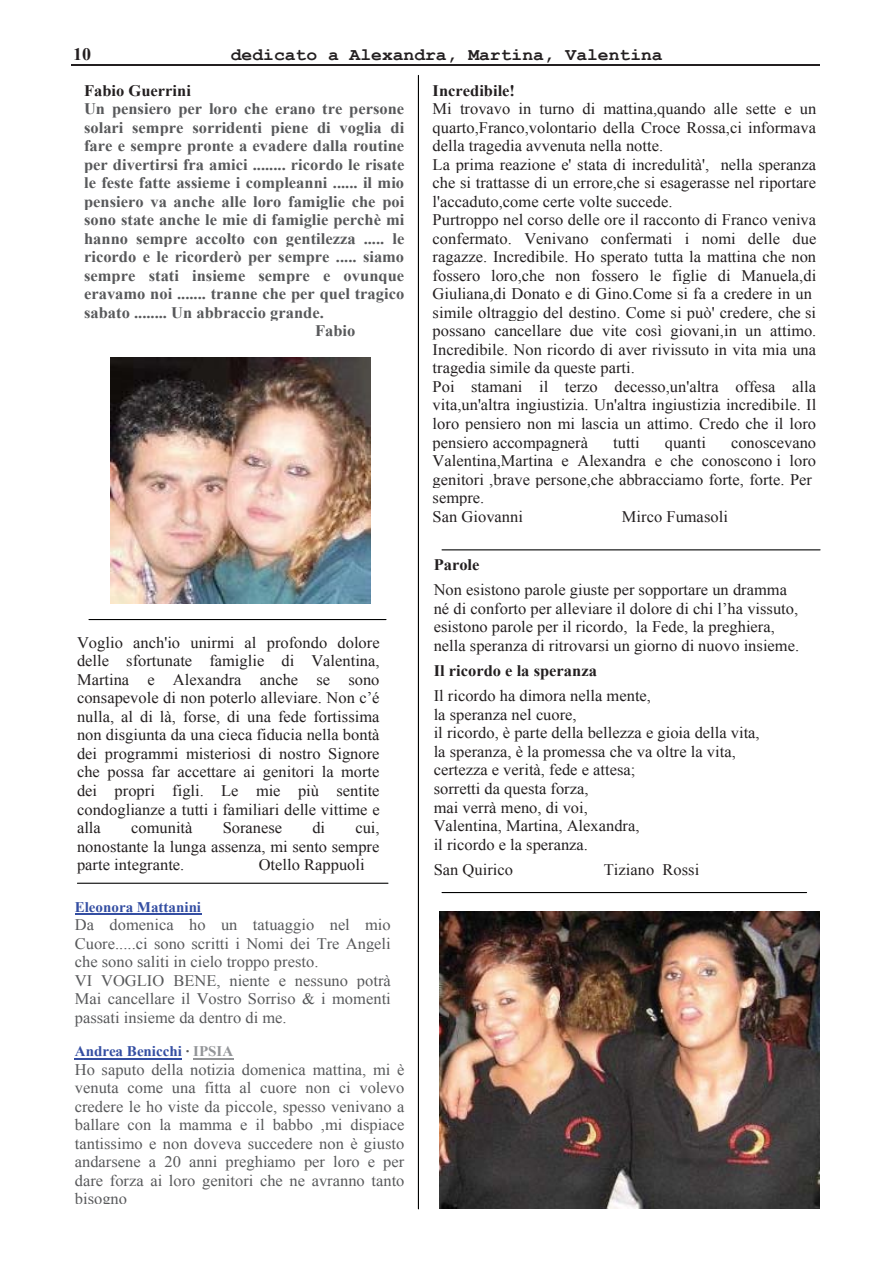
<style>
.page{position:relative;width:893px;height:1263px;background:#fff}
.page>*{position:absolute;margin:0;border:0;box-sizing:border-box;transform-origin:0 0}
.t1{font:700 17.55px "Courier New";color:#231f20}
.t2{font:700 17.55px "Times New Roman";color:#231f20}
.t3{font:16.05px/18.6px "Times New Roman";color:#231f20}
.t4{font:16.05px/18.6px "Times New Roman";color:#58595b}
.t5{font:700 16.05px "Times New Roman";color:#58595b}
.t6{font:700 16.05px "Times New Roman";color:#231f20}
.t7{font:700 14.7px "Times New Roman";color:#344ea2}
.s1{color:#58595b}
.s2{color:#939598}
</style>
<div class="page">
<hr style="left:71px;top:65px;width:749px;height:1px;background:#231f20">
<img style="left:110px;top:357px;width:261px;height:247px">
<img style="left:439px;top:911px;width:380px;height:298px">
<hr style="left:75px;top:914px;width:126px;height:1px;background:#344ea2">
<hr style="left:442px;top:892px;width:364px;height:1px;background:#010202">
<hr style="left:442px;top:549px;width:378px;height:1px;background:#010202">
<hr style="left:418px;top:75px;width:1px;height:1134px;background:#010202">
<hr style="left:77px;top:883px;width:311px;height:1px;background:#010202">
<hr style="left:75px;top:1058px;width:107px;height:1px;background:#344ea2">
<hr style="left:193px;top:1058px;width:40px;height:1px;background:#939598">
<hr style="left:89px;top:619px;width:297px;height:1px;background:#010202">
<p class="t2" style="left:73px;top:44px;width:19px">10</p>
<p class="t1" style="left:231px;top:45px;width:433px">dedicato a Alexandra, Martina, Valentina</p>
<p class="t6" style="left:433px;top:81px;width:84px">Incredibile!</p>
<p class="t3" style="left:433px;top:99px;width:385px">Mi trovavo in turno di mattina,quando alle sette e un quarto,Franco,volontario della Croce Rossa,ci informava della tragedia avvenuta nella notte.<br>La prima reazione e' stata di incredulità', nella speranza che si trattasse di un errore,che si esagerasse nel riportare l'accaduto,come certe volte succede.<br>Purtroppo nel corso delle ore il racconto di Franco veniva confermato. Venivano confermati i nomi delle due ragazze. Incredibile. Ho sperato tutta la mattina che non fossero loro,che non fossero le figlie di Manuela,di Giuliana,di Donato e di Gino.Come si fa a credere in un simile oltraggio del destino. Come si può' credere, che si possano cancellare due vite così giovani,in un attimo.<br>Incredibile. Non ricordo di aver rivissuto in vita mia una tragedia simile da queste parti.<br>Poi stamani il terzo decesso,un'altra offesa alla vita,un'altra ingiustizia. Un'altra ingiustizia incredibile. Il loro pensiero non mi lascia un attimo. Credo che il loro pensiero accompagnerà</p>
<p class="t6" style="left:84px;top:81px;width:108px">Fabio Guerrini</p>
<p class="t5" style="left:84px;top:100px;width:322px">Un pensiero per loro che erano tre persone</p>
<p class="t5" style="left:84px;top:118px;width:322px">solari sempre sorridenti piene di voglia di</p>
<p class="t5" style="left:84px;top:137px;width:322px">fare e sempre pronte a evadere dalla routine</p>
<p class="t5" style="left:84px;top:155px;width:322px">per divertirsi fra amici ........ ricordo le risate</p>
<p class="t5" style="left:84px;top:174px;width:322px">le feste fatte assieme i compleanni ...... il mio</p>
<p class="t5" style="left:84px;top:192px;width:322px">pensiero va anche alle loro famiglie che poi</p>
<p class="t5" style="left:84px;top:211px;width:322px">sono state anche le mie di famiglie perchè mi</p>
<p class="t5" style="left:84px;top:230px;width:322px">hanno sempre accolto con gentilezza ..... le</p>
<p class="t5" style="left:84px;top:248px;width:322px">ricordo e le ricorderò per sempre ..... siamo</p>
<p class="t5" style="left:84px;top:267px;width:322px">sempre stati insieme sempre e ovunque</p>
<p class="t5" style="left:84px;top:285px;width:322px">eravamo noi ....... tranne che per quel tragico</p>
<p class="t5" style="left:84px;top:304px;width:241px">sabato ........ Un abbraccio grande.</p>
<p class="t5" style="left:315px;top:322px;width:42px">Fabio</p>
<p class="t3" style="left:613px;top:433px;width:28px">tutti</p>
<p class="t3" style="left:665px;top:433px;width:43px">quanti</p>
<p class="t3" style="left:433px;top:433px;width:385px;text-indent:298px">conoscevano<br>Valentina,Martina e Alexandra e che conoscono i loro genitori ,brave persone,che abbracciamo forte, forte. Per sempre.<br>San Giovanni</p>
<p class="t3" style="left:622px;top:507px;width:107px">Mirco Fumasoli</p>
<p class="t3" style="left:77px;top:633px;width:304px;text-align:justify">Voglio anch'io unirmi al profondo dolore delle sfortunate famiglie di Valentina, Martina e Alexandra anche se sono consapevole di non poterlo alleviare. Non c’é nulla, al di là, forse, di una fede fortissima non disgiunta da una cieca fiducia nella bontà dei programmi misteriosi di nostro Signore che possa far accettare ai genitori la morte dei propri figli. Le mie più sentite condoglianze a tutti i familiari delle vittime e alla</p>
<p class="t3" style="left:77px;top:818px;width:304px;text-align:justify;text-indent:278px">cui, nonostante la lunga assenza, mi sento sempre parte integrante.</p>
<p class="t3" style="left:131px;top:818px;width:63px">comunità</p>
<p class="t3" style="left:223px;top:818px;width:61px">Soranese</p>
<p class="t3" style="left:312px;top:818px;width:14px">di</p>
<p class="t3" style="left:259px;top:855px;width:107px">Otello Rappuoli</p>
<p class="t7" style="left:75px;top:899px;width:128px">Eleonora Mattanini</p>
<p class="t4" style="left:75px;top:916px;width:318px">Da domenica ho un tatuaggio nel mio Cuore.....ci sono scritti i Nomi dei Tre Angeli che sono saliti in cielo troppo presto.<br>VI VOGLIO BENE, niente e nessuno potrà Mai cancellare il Vostro Sorriso &amp; i momenti passati insieme da dentro di me.</p>
<p class="t7" style="left:75px;top:1043px;width:160px">Andrea Benicchi <span class="s1">·</span> <span class="s2">IPSIA</span></p>
<p class="t4" style="left:75px;top:1060px;width:331px;text-align:justify">Ho saputo della notizia domenica mattina, mi è venuta come una fitta al cuore non ci volevo credere le ho viste da piccole, spesso venivano a ballare con la mamma e il babbo ,mi dispiace tantissimo e non doveva succedere non è giusto andarsene a 20 anni preghiamo per loro e per dare forza ai loro genitori che ne avranno tanto bisogno</p>
<p class="t6" style="left:434px;top:556px;width:47px">Parole</p>
<p class="t3" style="left:434px;top:581px;width:367px">Non esistono parole giuste per sopportare un dramma né di conforto per alleviare il dolore di chi l’ha vissuto, esistono parole per il ricordo, la Fede, la preghiera, nella speranza di ritrovarsi un giorno di nuovo insieme.</p>
<p class="t6" style="left:434px;top:662px;width:165px">Il ricordo e la speranza</p>
<p class="t3" style="left:434px;top:687px;width:327px">Il ricordo ha dimora nella mente,<br>la speranza nel cuore,<br>il ricordo, è parte della bellezza e gioia della vita, la speranza, è la promessa che va oltre la vita, certezza e verità, fede e attesa;<br>sorretti da questa forza,<br>mai verrà meno, di voi,<br>Valentina, Martina, Alexandra,<br>il ricordo e la speranza.</p>
<p class="t3" style="left:434px;top:860px;width:81px">San Quirico</p>
<p class="t3" style="left:604px;top:860px;width:97px">Tiziano Rossi</p>
</div>
